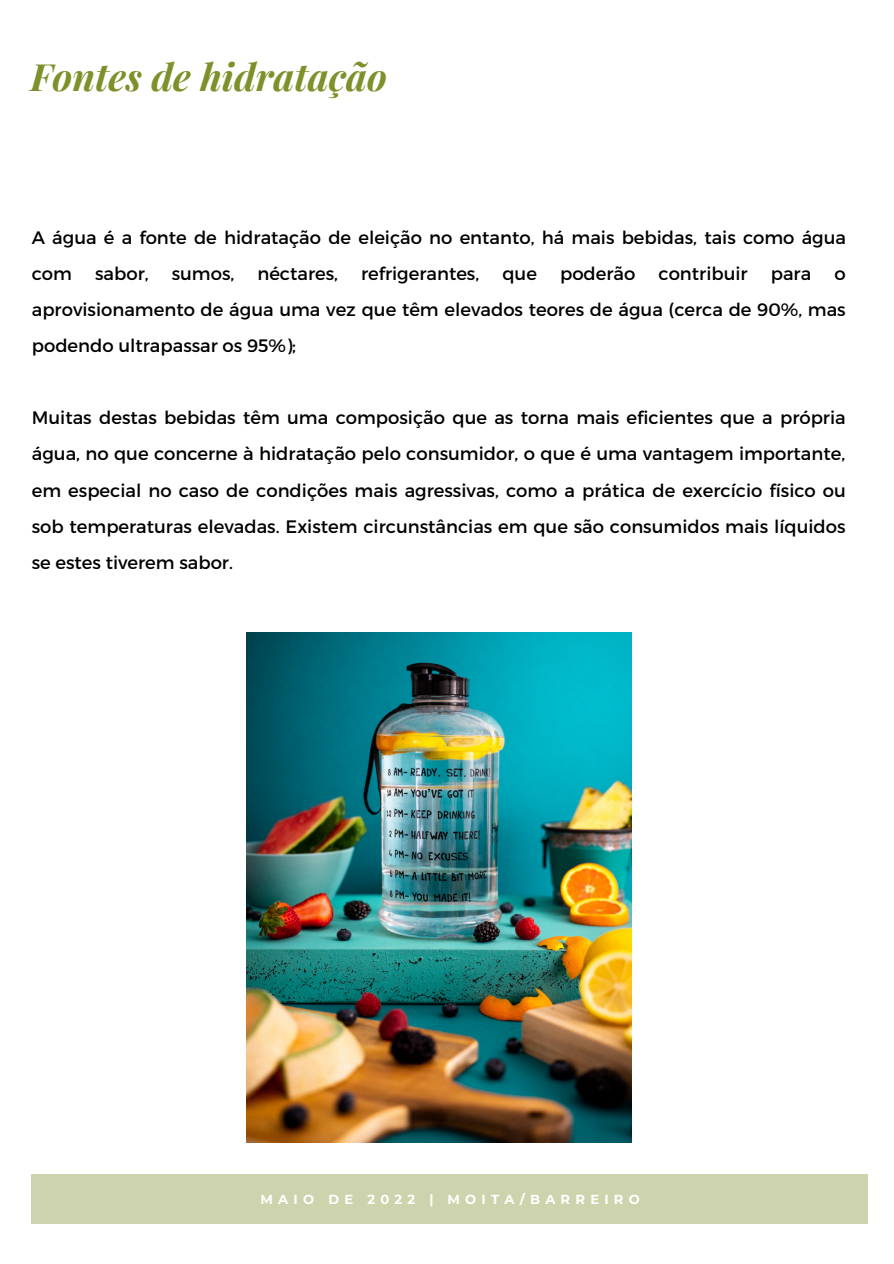
<style>
.page{position:relative;width:894px;height:1264px;background:#fff}
.page>*{position:absolute;margin:0;border:0;box-sizing:border-box;transform-origin:0 0}
.t1{font:italic 700 37.65px "Playfair Display";color:#7d912a}
.t2{font:18px/36px "Montserrat";color:#000;text-align:justify}
.t3{font:700 13.05px "Montserrat";letter-spacing:.4em;color:#fff}
</style>
<div class="page">
<div style="left:32px;top:1174px;width:835px;height:48px;background:#cdd4ad"></div>
<img style="left:246px;top:632px;width:385px;height:510px">
<p class="t1" style="left:30px;top:50px;width:358px">Fontes de hidratação</p>
<p class="t2" style="left:32px;top:219px;width:815px">A água é a fonte de hidratação de eleição no entanto, há mais bebidas, tais como água com</p>
<p class="t2" style="left:95px;top:255px;width:55px">sabor,</p>
<p class="t2" style="left:172px;top:255px;width:64px">sumos,</p>
<p class="t2" style="left:257px;top:255px;width:82px">néctares,</p>
<p class="t2" style="left:361px;top:255px;width:120px">refrigerantes,</p>
<p class="t2" style="left:502px;top:255px;width:36px">que</p>
<p class="t2" style="left:560px;top:255px;width:77px">poderão</p>
<p class="t2" style="left:658px;top:255px;width:91px">contribuir</p>
<p class="t2" style="left:770px;top:255px;width:42px">para</p>
<p class="t2" style="left:32px;top:255px;width:815px;text-indent:802px">o aprovisionamento de água uma vez que têm elevados teores de água (cerca de 90%, mas podendo ultrapassar os 95%);</p>
<p class="t2" style="left:32px;top:399px;width:815px">Muitas destas bebidas têm uma composição que as torna mais eficientes que a própria água, no que concerne à hidratação pelo consumidor, o que é uma vantagem importante, em especial no caso de condições mais agressivas, como a prática de exercício físico ou sob temperaturas elevadas. Existem circunstâncias em que são consumidos mais líquidos se estes tiverem sabor.</p>
<p class="t3" style="left:260px;top:1190px;width:380px">MAIO DE 2022 | MOITA/BARREIRO</p>
</div>
